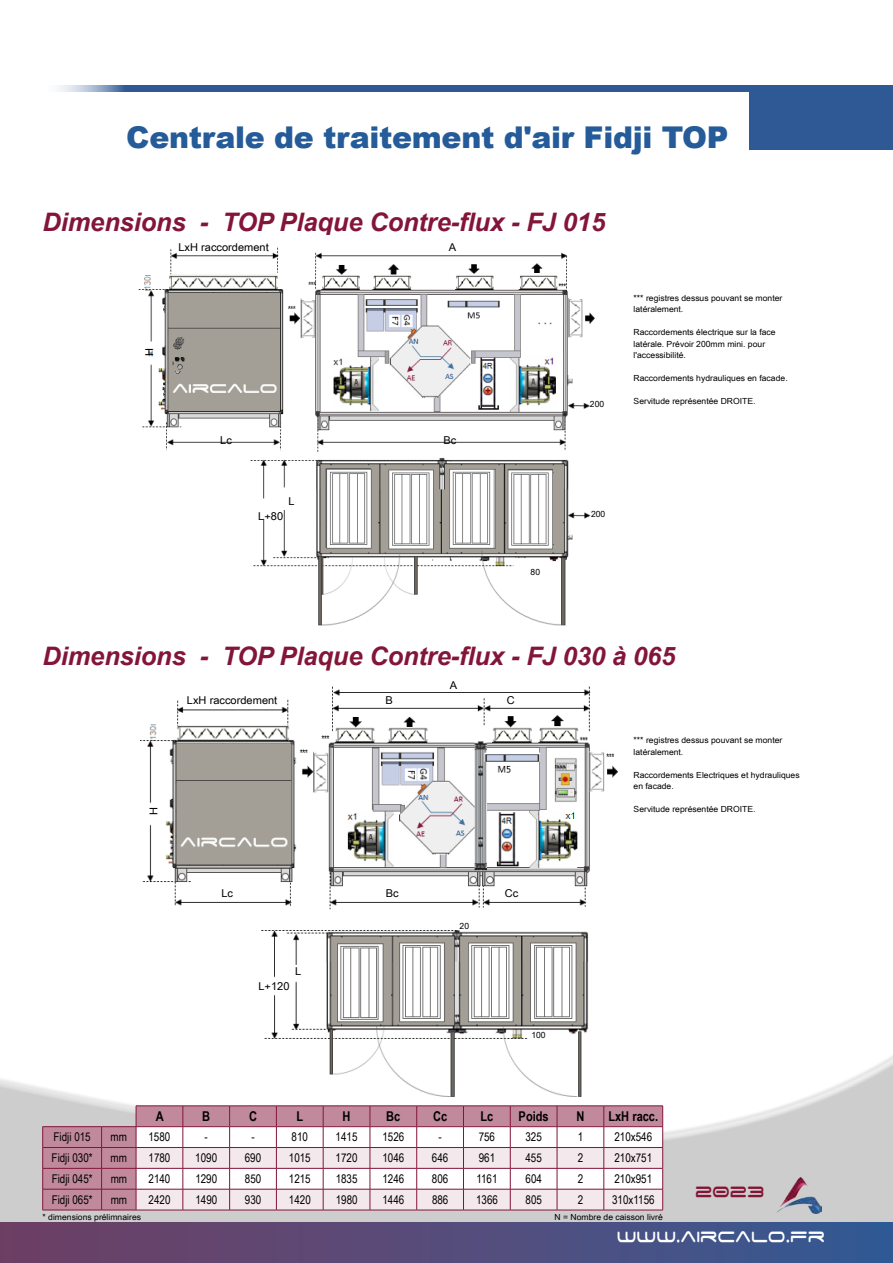
<style>
.page{position:relative;width:893px;height:1263px;background:#fff}
.page>*{position:absolute;margin:0;border:0;box-sizing:border-box;transform-origin:0 0}
.t1{font:900 30px "Arial";letter-spacing:-.01em;color:#245b98}
.t2{font:italic 700 25.5px "Arial";letter-spacing:-.005em;color:#831538}
.t3{font:24.3px "Space Age";color:#fff;scale:.8 1}
.t4{font:24.3px "Space Age";color:#831538;scale:.8 1}
.t5{font:700 13.5px "Arial Narrow";color:#000}
.t6{font:12px "Arial Narrow";color:#000}
.t7{font:10.8px "Arial Narrow";color:#000;scale:1.25 1}
.t8{font:8.4px/11.4px "Arial Narrow";color:#000;scale:1.25 1}
</style>
<div class="page">
<div style="left:0;top:1033px;width:893px;height:230px;background:#000;opacity:.5"></div>
<div style="left:0;top:1222px;width:893px;height:41px;background:linear-gradient(to right,#713f63,#355994)"></div>
<div style="left:40px;top:85px;width:853px;height:6px;background:#2e5994"></div>
<div style="left:749px;top:86px;width:144px;height:64px;background:#2e5994"></div>
<img style="left:776px;top:1177px;width:45px;height:36px">
<img style="left:138px;top:247px;width:457px;height:379px">
<img style="left:140px;top:686px;width:487px;height:412px">
<svg style="left:43px;top:1106px;width:93px;height:104px;background:#c295a4"></svg>
<hr style="left:43px;top:1126px;width:59px;height:1px;background:#831538">
<hr style="left:102px;top:1126px;width:34px;height:1px;background:#831538">
<hr style="left:43px;top:1147px;width:59px;height:1px;background:#831538">
<hr style="left:102px;top:1147px;width:34px;height:1px;background:#831538">
<hr style="left:43px;top:1168px;width:59px;height:1px;background:#831538">
<hr style="left:102px;top:1168px;width:34px;height:1px;background:#831538">
<hr style="left:43px;top:1189px;width:59px;height:1px;background:#831538">
<svg style="left:42px;top:1127px;width:1px;height:83px"></svg>
<hr style="left:102px;top:1189px;width:34px;height:1px;background:#831538">
<svg style="left:101px;top:1127px;width:1px;height:83px"></svg>
<hr style="left:43px;top:1210px;width:59px;height:1px;background:#831538">
<hr style="left:102px;top:1210px;width:34px;height:1px;background:#831538">
<hr style="left:136px;top:1210px;width:47px;height:1px;background:#831538">
<hr style="left:183px;top:1210px;width:47px;height:1px;background:#831538">
<hr style="left:230px;top:1210px;width:46px;height:1px;background:#831538">
<hr style="left:276px;top:1210px;width:47px;height:1px;background:#831538">
<hr style="left:323px;top:1210px;width:47px;height:1px;background:#831538">
<hr style="left:370px;top:1210px;width:47px;height:1px;background:#831538">
<hr style="left:417px;top:1210px;width:46px;height:1px;background:#831538">
<hr style="left:463px;top:1210px;width:47px;height:1px;background:#831538">
<hr style="left:510px;top:1210px;width:47px;height:1px;background:#831538">
<hr style="left:557px;top:1210px;width:47px;height:1px;background:#831538">
<hr style="left:604px;top:1210px;width:59px;height:1px;background:#831538">
<hr style="left:136px;top:1105px;width:47px;height:1px;background:#831538">
<hr style="left:183px;top:1105px;width:47px;height:1px;background:#831538">
<hr style="left:230px;top:1105px;width:46px;height:1px;background:#831538">
<hr style="left:276px;top:1105px;width:47px;height:1px;background:#831538">
<hr style="left:323px;top:1105px;width:47px;height:1px;background:#831538">
<hr style="left:370px;top:1105px;width:47px;height:1px;background:#831538">
<hr style="left:417px;top:1105px;width:46px;height:1px;background:#831538">
<hr style="left:463px;top:1105px;width:47px;height:1px;background:#831538">
<hr style="left:510px;top:1105px;width:47px;height:1px;background:#831538">
<hr style="left:557px;top:1105px;width:47px;height:1px;background:#831538">
<hr style="left:604px;top:1105px;width:59px;height:1px;background:#831538">
<svg style="left:136px;top:1106px;width:527px;height:104px"></svg>
<div style="left:283px;top:491px;width:17px;height:19px;background:#fff"></div>
<h1 class="t1" style="left:126px;top:116px;width:604px">Centrale de traitement d'air Fidji TOP</h1>
<h2 class="t2" style="left:43px;top:205px;width:564px">Dimensions - TOP Plaque Contre-flux - FJ 015</h2>
<p class="t7" style="left:178px;top:240px;width:74px">LxH raccordement</p>
<p class="t7" style="left:449px;top:240px;width:7px">A</p>
<p class="t7" style="left:141px;top:356px;width:8px;rotate:-90deg">H</p>
<p class="t7" style="left:220px;top:432px;width:11px">Lc</p>
<p class="t7" style="left:443px;top:432px;width:12px">Bc</p>
<p class="t7" style="left:289px;top:494px;width:6px">L</p>
<p class="t8" style="left:590px;top:398px;width:13px">200</p>
<p class="t7" style="left:258px;top:508px;width:21px">L+80</p>
<p class="t8" style="left:591px;top:508px;width:13px">200</p>
<p class="t8" style="left:531px;top:566px;width:9px">80</p>
<p class="t8" style="left:634px;top:292px;width:121px">*** registres dessus pouvant se monter latéralement.</p>
<p class="t8" style="left:634px;top:326px;width:115px">Raccordements électrique sur la face latérale. Prévoir 200mm mini. pour l'accessibilité.</p>
<p class="t8" style="left:634px;top:372px;width:125px">Raccordements hydrauliques en facade.</p>
<p class="t8" style="left:634px;top:395px;width:99px">Servitude représentée DROITE.</p>
<h2 class="t2" style="left:43px;top:639px;width:634px">Dimensions - TOP Plaque Contre-flux - FJ 030 à 065</h2>
<p class="t7" style="left:450px;top:677px;width:7px">A</p>
<p class="t7" style="left:187px;top:692px;width:74px">LxH raccordement</p>
<p class="t7" style="left:385px;top:692px;width:7px">B</p>
<p class="t7" style="left:507px;top:692px;width:8px">C</p>
<p class="t7" style="left:146px;top:815px;width:8px;rotate:-90deg">H</p>
<p class="t7" style="left:221px;top:885px;width:11px">Lc</p>
<p class="t7" style="left:386px;top:885px;width:12px">Bc</p>
<p class="t7" style="left:505px;top:885px;width:12px">Cc</p>
<p class="t8" style="left:460px;top:920px;width:9px">20</p>
<p class="t7" style="left:295px;top:963px;width:6px">L</p>
<p class="t7" style="left:258px;top:978px;width:26px">L+120</p>
<p class="t8" style="left:531px;top:1029px;width:13px">100</p>
<p class="t8" style="left:634px;top:734px;width:121px">*** registres dessus pouvant se monter latéralement.</p>
<p class="t8" style="left:634px;top:768px;width:134px">Raccordements Electriques et hydrauliques en facade.</p>
<p class="t8" style="left:634px;top:803px;width:99px">Servitude représentée DROITE.</p>
<h3 class="t5" style="left:156px;top:1106px;width:9px">A</h3>
<h3 class="t5" style="left:202px;top:1106px;width:9px">B</h3>
<h3 class="t5" style="left:249px;top:1106px;width:9px">C</h3>
<h3 class="t5" style="left:296px;top:1106px;width:8px">L</h3>
<h3 class="t5" style="left:343px;top:1106px;width:9px">H</h3>
<h3 class="t5" style="left:386px;top:1106px;width:16px">Bc</h3>
<h3 class="t5" style="left:433px;top:1106px;width:16px">Cc</h3>
<h3 class="t5" style="left:480px;top:1106px;width:14px">Lc</h3>
<h3 class="t5" style="left:519px;top:1106px;width:32px">Poids</h3>
<h3 class="t5" style="left:576px;top:1106px;width:9px">N</h3>
<h3 class="t5" style="left:608px;top:1106px;width:51px">LxH racc.</h3>
<h3 class="t6" style="left:54px;top:1128px;width:39px">Fidji 015</h3>
<h3 class="t6" style="left:111px;top:1128px;width:18px">mm</h3>
<h3 class="t6" style="left:149px;top:1128px;width:23px">1580</h3>
<h3 class="t6" style="left:205px;top:1128px;width:5px">-</h3>
<h3 class="t6" style="left:251px;top:1128px;width:5px">-</h3>
<h3 class="t6" style="left:292px;top:1128px;width:18px">810</h3>
<h3 class="t6" style="left:336px;top:1128px;width:23px">1415</h3>
<h3 class="t6" style="left:382px;top:1128px;width:23px">1526</h3>
<h3 class="t6" style="left:438px;top:1128px;width:5px">-</h3>
<h3 class="t6" style="left:479px;top:1128px;width:18px">756</h3>
<h3 class="t6" style="left:525px;top:1128px;width:18px">325</h3>
<h3 class="t6" style="left:578px;top:1128px;width:7px">1</h3>
<h3 class="t6" style="left:614px;top:1128px;width:39px">210x546</h3>
<h3 class="t6" style="left:52px;top:1149px;width:43px">Fidji 030*</h3>
<h3 class="t6" style="left:111px;top:1149px;width:18px">mm</h3>
<h3 class="t6" style="left:149px;top:1149px;width:23px">1780</h3>
<h3 class="t6" style="left:195px;top:1149px;width:23px">1090</h3>
<h3 class="t6" style="left:245px;top:1149px;width:18px">690</h3>
<h3 class="t6" style="left:289px;top:1149px;width:23px">1015</h3>
<h3 class="t6" style="left:336px;top:1149px;width:23px">1720</h3>
<h3 class="t6" style="left:382px;top:1149px;width:23px">1046</h3>
<h3 class="t6" style="left:432px;top:1149px;width:18px">646</h3>
<h3 class="t6" style="left:479px;top:1149px;width:18px">961</h3>
<h3 class="t6" style="left:525px;top:1149px;width:18px">455</h3>
<h3 class="t6" style="left:578px;top:1149px;width:7px">2</h3>
<h3 class="t6" style="left:614px;top:1149px;width:39px">210x751</h3>
<h3 class="t6" style="left:52px;top:1170px;width:43px">Fidji 045*</h3>
<h3 class="t6" style="left:111px;top:1170px;width:18px">mm</h3>
<h3 class="t6" style="left:149px;top:1170px;width:23px">2140</h3>
<h3 class="t6" style="left:195px;top:1170px;width:23px">1290</h3>
<h3 class="t6" style="left:245px;top:1170px;width:18px">850</h3>
<h3 class="t6" style="left:289px;top:1170px;width:23px">1215</h3>
<h3 class="t6" style="left:336px;top:1170px;width:23px">1835</h3>
<h3 class="t6" style="left:382px;top:1170px;width:23px">1246</h3>
<h3 class="t6" style="left:432px;top:1170px;width:18px">806</h3>
<h3 class="t6" style="left:476px;top:1170px;width:23px">1161</h3>
<h3 class="t6" style="left:526px;top:1170px;width:18px">604</h3>
<h3 class="t6" style="left:578px;top:1170px;width:7px">2</h3>
<h3 class="t6" style="left:614px;top:1170px;width:39px">210x951</h3>
<h3 class="t6" style="left:52px;top:1191px;width:43px">Fidji 065*</h3>
<h3 class="t6" style="left:111px;top:1191px;width:18px">mm</h3>
<h3 class="t6" style="left:149px;top:1191px;width:23px">2420</h3>
<h3 class="t6" style="left:195px;top:1191px;width:23px">1490</h3>
<h3 class="t6" style="left:245px;top:1191px;width:18px">930</h3>
<h3 class="t6" style="left:289px;top:1191px;width:23px">1420</h3>
<h3 class="t6" style="left:336px;top:1191px;width:23px">1980</h3>
<h3 class="t6" style="left:382px;top:1191px;width:23px">1446</h3>
<h3 class="t6" style="left:432px;top:1191px;width:18px">886</h3>
<h3 class="t6" style="left:476px;top:1191px;width:23px">1366</h3>
<h3 class="t6" style="left:526px;top:1191px;width:18px">805</h3>
<h3 class="t6" style="left:578px;top:1191px;width:7px">2</h3>
<h3 class="t6" style="left:612px;top:1191px;width:44px">310x1156</h3>
<h3 class="t4" style="left:695px;top:1181px;width:88px">2023</h3>
<h3 class="t3" style="left:617px;top:1226px;width:262px">www.aircalo.fr</h3>
<p class="t8" style="left:43px;top:1210px;width:80px">* dimensions prélimnaires</p>
<p class="t8" style="left:554px;top:1210px;width:88px">N = Nombre de caisson livré</p>
</div>
